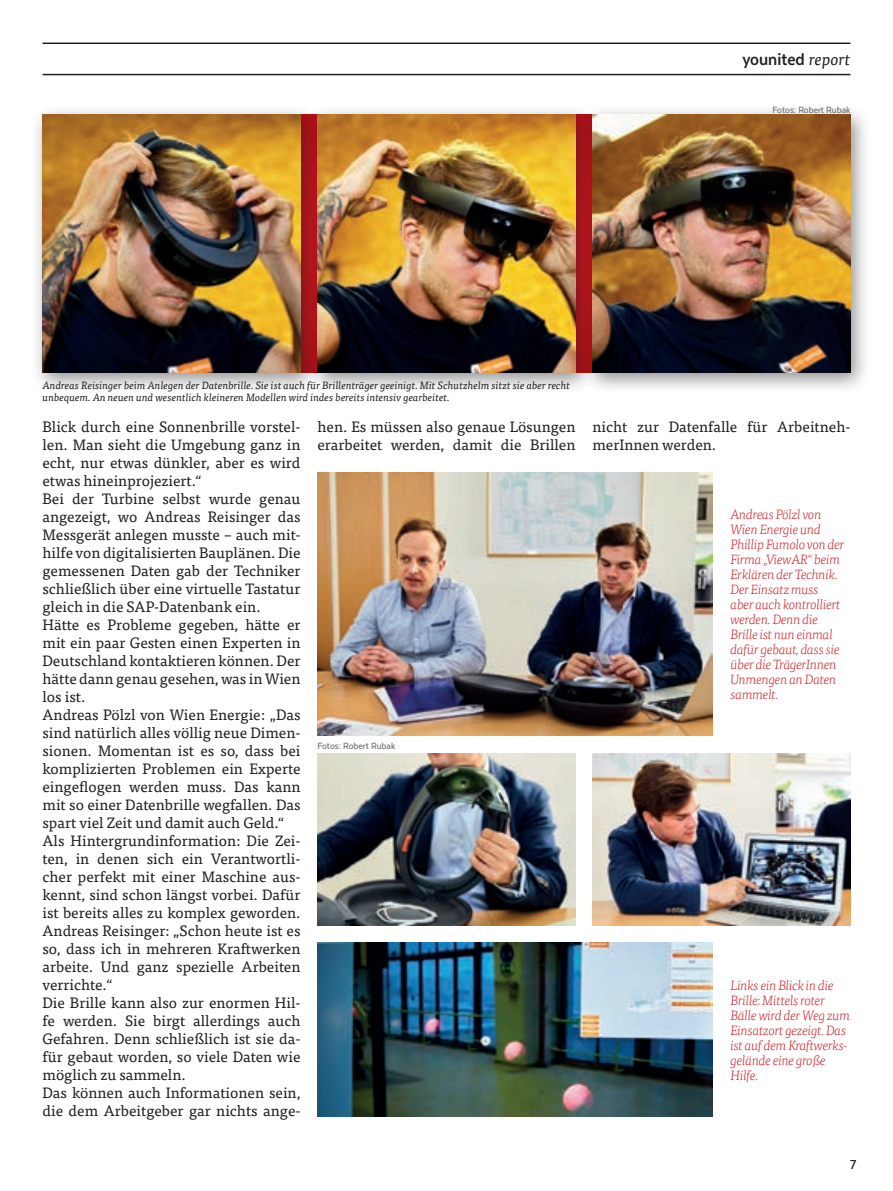
<style>
.page{position:relative;width:893px;height:1191px;background:#fff}
.page>*{position:absolute;margin:0;border:0;box-sizing:border-box;transform-origin:0 0}
.t1{font:700 19.5px "Texta Narrow";color:#231f20}
.Lauftext{font:15px/18px "Tisa OT";color:#231f20;text-align:justify}
.t2{font:500 15px "Texta Narrow";color:#231f20}
.Seitentext{font:italic 300 13.5px/15px "Tisa OT";letter-spacing:-.03em;color:#d1232a}
.Bildunterschrift{font:italic 10.5px/12px "Tisa OT";color:#231f20}
.Fotocredit{font:500 10.5px "Texta Narrow";color:#6c6d70}
.s1{font-family:"Tisa OT";font-weight:400;font-style:italic;font-size:16.5px}
</style>
<div class="page">
<hr style="left:43px;top:43px;width:807px;height:1px;background:#231f20">
<hr style="left:43px;top:74px;width:807px;height:1px;background:#231f20">
<div style="left:31px;top:103px;width:291px;height:291px;background:#231f20;opacity:.5"></div>
<img style="left:43px;top:115px;width:257px;height:258px">
<div style="left:306px;top:103px;width:291px;height:291px;background:#231f20;opacity:.5"></div>
<img style="left:317px;top:115px;width:258px;height:258px">
<div style="left:580px;top:103px;width:292px;height:291px;background:#231f20;opacity:.5"></div>
<img style="left:592px;top:115px;width:258px;height:258px">
<img style="left:317px;top:472px;width:396px;height:264px">
<img style="left:317px;top:753px;width:258px;height:172px">
<img style="left:592px;top:753px;width:258px;height:172px">
<img style="left:317px;top:942px;width:396px;height:174px">
<h1 class="t1" style="left:742px;top:49px;width:110px">younited <span class="s1">report</span></h1>
<p class="Bildunterschrift" style="left:43px;top:379px;width:529px">Andreas Reisinger beim Anlegen der Datenbrille. Sie ist auch für Brillenträger geeinigt. Mit Schutzhelm sitzt sie aber recht unbequem. An neuen und wesentlich kleineren Modellen wird indes bereits intensiv gearbeitet.</p>
<p class="Fotocredit" style="left:773px;top:104px;width:79px">Fotos: Robert Rubak</p>
<p class="Lauftext" style="left:43px;top:418px;width:259px">Blick durch eine Sonnenbrille vorstel&shy;len. Man sieht die Umgebung ganz in echt, nur etwas dünkler, aber es wird etwas hineinprojeziert.“</p>
<p class="Lauftext" style="left:43px;top:490px;width:259px">Bei der Turbine selbst wurde genau angezeigt, wo Andreas Reisinger das Messgerät anlegen musste – auch mit&shy;hilfe von digitalisierten Bauplänen. Die gemessenen Daten gab der Techniker schließlich über eine virtuelle Tastatur gleich in die SAP-Datenbank ein.</p>
<p class="Lauftext" style="left:43px;top:616px;width:259px">Hätte es Probleme gegeben, hätte er mit ein paar Gesten einen Experten in Deutschland kontaktieren können. Der hätte dann genau gesehen, was in Wien los ist.</p>
<p class="Lauftext" style="left:43px;top:706px;width:259px">Andreas Pölzl von Wien Energie: „Das sind natürlich alles völlig neue Dimen&shy;sionen. Momentan ist es so, dass bei komplizierten Problemen ein Experte eingeflogen werden muss. Das kann mit so einer Datenbrille wegfallen. Das spart viel Zeit und damit auch Geld.“</p>
<p class="Lauftext" style="left:43px;top:832px;width:259px">Als Hintergrundinformation: Die Zei&shy;ten, in denen sich ein Verantwortli&shy;cher perfekt mit einer Maschine aus&shy;kennt, sind schon längst vorbei. Dafür ist bereits alles zu komplex geworden.<br>Andreas Reisinger: „Schon heute ist es so, dass ich in mehreren Kraftwerken arbeite. Und ganz spezielle Arbeiten verrichte.“</p>
<p class="Lauftext" style="left:43px;top:994px;width:259px">Die Brille kann also zur enormen Hil&shy;fe werden. Sie birgt allerdings auch Gefahren. Denn schließlich ist sie da&shy;für gebaut worden, so viele Daten wie möglich zu sammeln.</p>
<p class="Lauftext" style="left:43px;top:1084px;width:259px">Das können auch Informationen sein, die dem Arbeitgeber gar nichts ange-</p>
<p class="Lauftext" style="left:317px;top:418px;width:259px">hen. Es müssen also genaue Lösungen erarbeitet werden, damit die Brillen</p>
<p class="Lauftext" style="left:592px;top:418px;width:259px">nicht zur Datenfalle für Arbeitneh&shy;merInnen werden.</p>
<p class="Fotocredit" style="left:317px;top:740px;width:79px">Fotos: Robert Rubak</p>
<p class="Seitentext" style="left:731px;top:507px;width:116px">Andreas Pölzl von<br>Wien Energie und<br>Phillip Fumolo von der<br>Firma „ViewAR“ beim<br>Erklären der Technik.<br>Der Einsatz muss aber auch kontrolliert werden. Denn die<br>Brille ist nun einmal dafür gebaut, dass sie über die TrägerInnen<br>Unmengen an Daten sammelt.</p>
<p class="Seitentext" style="left:731px;top:977px;width:121px">Links ein Blick in die<br>Brille: Mittels roter<br>Bälle wird der Weg zum<br>Einsatzort gezeigt. Das ist auf dem Kraftwerks&shy;gelände eine große<br>Hilfe.</p>
<p class="t2" style="left:850px;top:1156px;width:8px">7</p>
</div>
